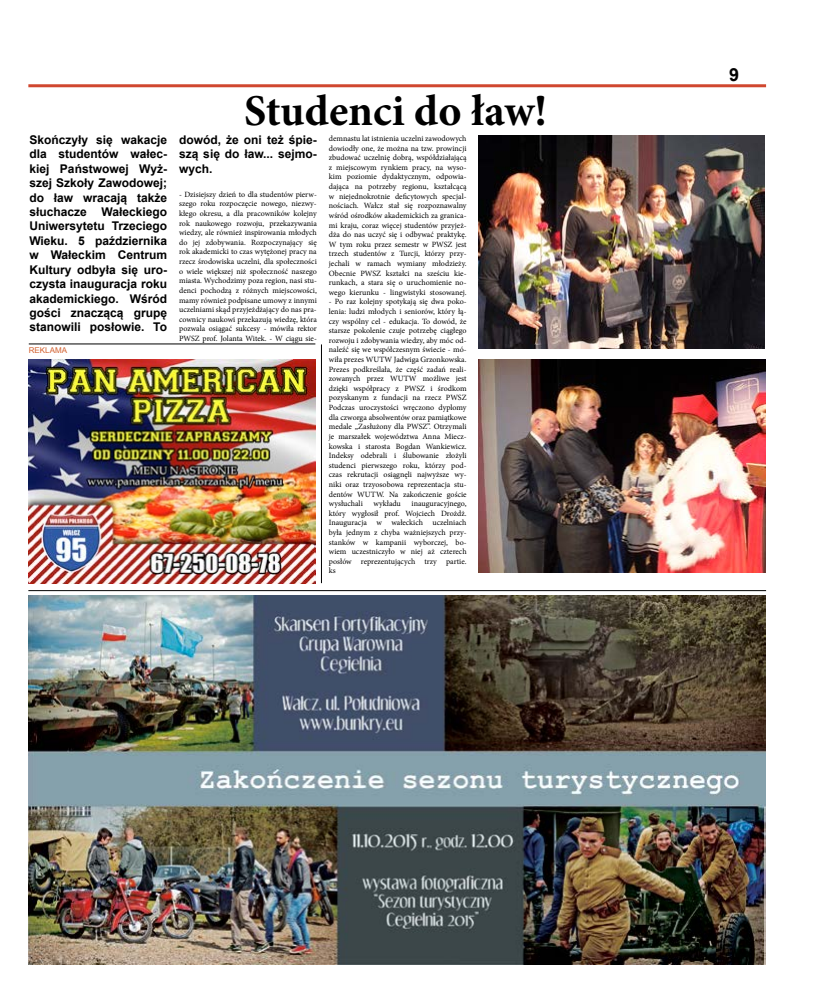
<style>
.page{position:relative;width:820px;height:993px;background:#fff}
.page>*{position:absolute;margin:0;border:0;box-sizing:border-box;transform-origin:0 0}
.t1{font:700 44px "Minion Pro";color:#000}
.t2{font:700 18px "Arial";color:#000}
.t3{font:700 12px/14.4px "Arial";color:#000;text-align:justify}
.t4{font:8px/9.6px "Minion Pro";color:#000;text-align:justify}
.t5{font:8px "Arial";color:#d36130}
</style>
<div class="page">
<hr style="left:28px;top:84px;width:737px;height:3px;background:#d0472f">
<hr style="left:28px;top:590px;width:737px;height:1px;background:#000">
<hr style="left:321px;top:344px;width:1px;height:239px;background:#000">
<hr style="left:29px;top:343px;width:286px;height:1px;background:#000">
<img style="left:29px;top:359px;width:286px;height:224px">
<img style="left:28px;top:595px;width:737px;height:368px">
<img style="left:478px;top:135px;width:286px;height:214px">
<img style="left:478px;top:359px;width:287px;height:213px">
<h1 class="t1" style="left:244px;top:80px;width:304px">Studenci do ław!</h1>
<p class="t3" style="left:29px;top:133px;width:139px">Skończyły się wakacje dla studentów wałec&shy;kiej Państwowej Wyż&shy;szej Szkoły Zawodowej; do ław wracają także słuchacze Wałeckiego Uniwersytetu Trzeciego Wieku. 5 października w Wałeckim Centrum Kultury odbyła się uro&shy;czysta inauguracja roku akademickiego. Wśród gości znaczącą grupę stanowili posłowie. To</p>
<h3 class="t3" style="left:179px;top:133px;width:139px">dowód, że oni też śpie&shy;szą się do ław... sejmo&shy;wych.</h3>
<p class="t4" style="left:179px;top:189px;width:139px">- Dzisiejszy dzień to dla studentów pierw&shy;szego roku rozpoczęcie nowego, niezwy&shy;kłego okresu, a dla pracowników kolejny rok naukowego rozwoju, przekazywania wiedzy, ale również inspirowania młodych do jej zdobywania. Rozpoczynający się rok akademicki to czas wytężonej pracy na rzecz środowiska uczelni, dla społeczności o wiele większej niż społeczność naszego miasta. Wychodzimy poza region, nasi stu&shy;denci pochodzą z różnych miejscowości, mamy również podpisane umowy z innymi uczelniami skąd przyjeżdżający do nas pra&shy;cownicy naukowi przekazują wiedzę, która pozwala osiągać sukcesy - mówiła rektor PWSZ prof. Jolanta Witek. - W ciągu sie-</p>
<p class="t5" style="left:29px;top:345px;width:40px">REKLAMA</p>
<p class="t4" style="left:329px;top:134px;width:139px">demnastu lat istnienia uczelni zawodowych dowiodły one, że można na tzw. prowincji zbudować uczelnię dobrą, współdziałającą z miejscowym rynkiem pracy, na wyso&shy;kim poziomie dydaktycznym, odpowia&shy;dająca na potrzeby regionu, kształcącą w niejednokrotnie deficytowych specjal&shy;nościach. Wałcz stał się rozpoznawalny wśród ośrodków akademickich za granica&shy;mi kraju, coraz więcej studentów przyjeż&shy;dża do nas uczyć się i odbywać praktykę.<br>W tym roku przez semestr w PWSZ jest trzech studentów z Turcji, którzy przy&shy;jechali w ramach wymiany młodzieży.<br>Obecnie PWSZ kształci na sześciu kie&shy;runkach, a stara się o uruchomienie no&shy;wego kierunku - lingwistyki stosowanej.</p>
<p class="t4" style="left:329px;top:297px;width:139px">- Po raz kolejny spotykają się dwa poko&shy;lenia: ludzi młodych i seniorów, który łą&shy;czy wspólny cel - edukacja. To dowód, że starsze pokolenie czuje potrzebę ciągłego rozwoju i zdobywania wiedzy, aby móc od&shy;naleźć się we współczesnym świecie - mó&shy;wiła prezes WUTW Jadwiga Grzonkowska.<br>Prezes podkreślała, że część zadań reali&shy;zowanych przez WUTW możliwe jest dzięki współpracy z PWSZ i środkom pozyskanym z fundacji na rzecz PWSZ Podczas uroczystości wręczono dyplomy dla czworga absolwentów oraz pamiątkowe medale „Zasłużony dla PWSZ”. Otrzymali je marszałek województwa Anna Miecz&shy;kowska i starosta Bogdan Wankiewicz.<br>Indeksy odebrali i ślubowanie złożyli studenci pierwszego roku, którzy pod&shy;czas rekrutacji osiągnęli najwyższe wy&shy;niki oraz trzyosobowa reprezentacja stu&shy;dentów WUTW. Na zakończenie goście wysłuchali</p>
<p class="t4" style="left:373px;top:498px;width:29px">wykładu</p>
<p class="t4" style="left:329px;top:498px;width:139px;text-indent:83px">inauguracyjnego, który wygłosił prof. Wojciech Drożdż.<br>Inauguracja w wałeckich uczelniach była jednym z chyba ważniejszych przy&shy;stanków w kampanii wyborczej, bo&shy;wiem uczestniczyło w niej aż czterech posłów reprezentujących trzy partie. ks</p>
<h2 class="t2" style="left:729px;top:63px;width:12px">9</h2>
</div>
